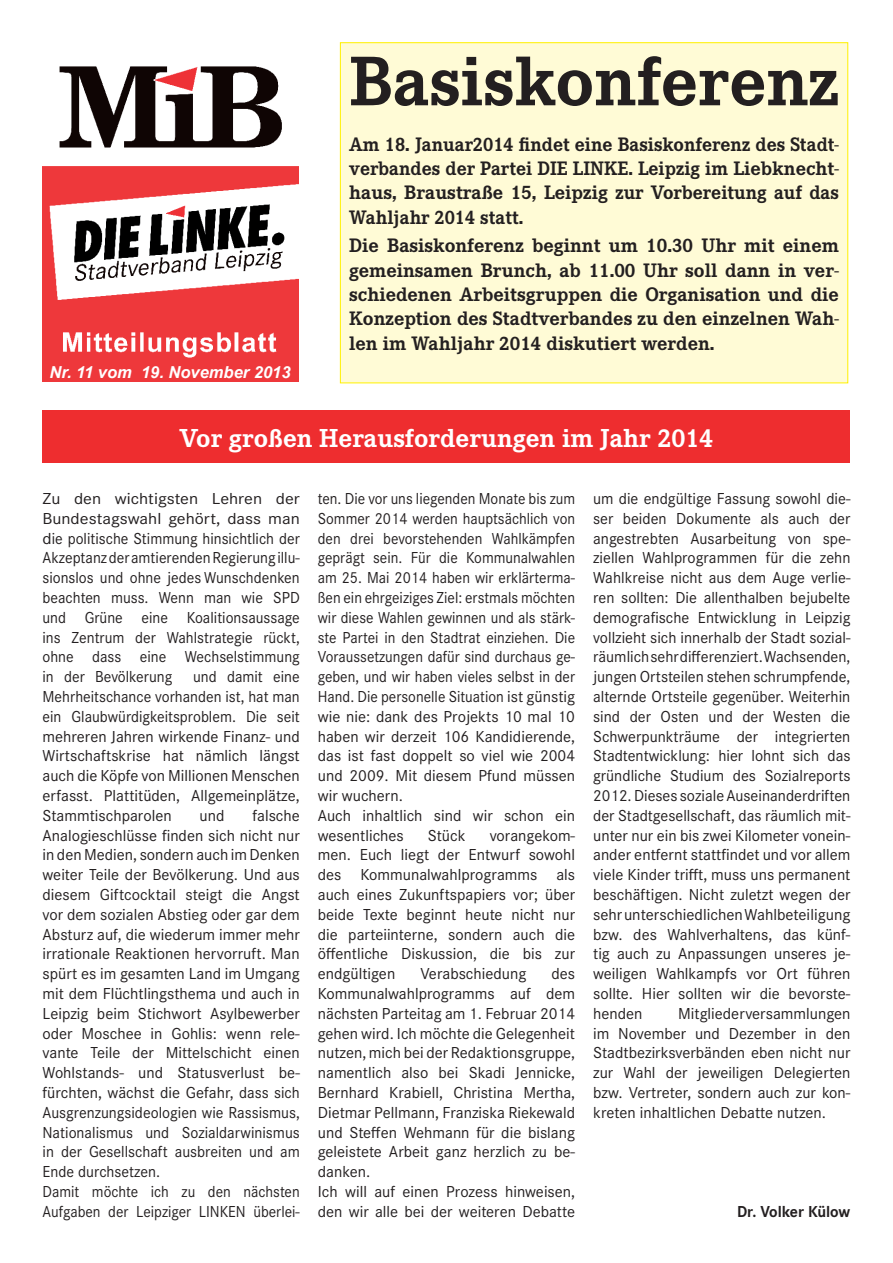
<style>
.page{position:relative;width:893px;height:1263px;background:#fff}
.page>*{position:absolute;margin:0;border:0;box-sizing:border-box;transform-origin:0 0}
.t1{font:700 72.75px "Corporate E";color:#231f20}
.t2{font:700 27px "Corporate E";color:#fff}
.t3{font:700 20.25px/24.3px "Corporate E";color:#231f20;text-align:justify}
.t4{font:16.5px/19.8px "Corporate S";color:#231f20;text-align:justify}
.t5{font:16.5px/19.8px "Corporate S";color:#231f20;scale:.93 1}
.t6{font:16.5px/19.8px "Corporate S";color:#231f20;text-align:justify;scale:1.1 1}
.t7{font:16.5px/19.8px "Corporate S";color:#231f20;text-align:justify;scale:.95 1}
.t8{font:italic 700 16.5px "Arial";color:#fff}
.t9{font:700 16.5px "Corporate S";color:#231f20;scale:.96 1}
</style>
<div class="page">
<img style="left:43px;top:66px;width:256px;height:316px">
<div style="left:340px;top:43px;width:508px;height:340px;background:#fffbd6"></div>
<div style="left:43px;top:410px;width:807px;height:53px;background:#ee2d2f"></div>
<p class="t8" style="left:50px;top:361px;width:242px">Nr. 11 vom 19. November 2013</p>
<h1 class="t1" style="left:349px;top:40px;width:491px">Basiskonferenz</h1>
<p class="t3" style="left:349px;top:132px;width:491px">Am 18. Januar2014 findet eine Basiskonferenz des Stadt&shy;verbandes der Partei DIE LINKE. Leipzig im Liebknecht&shy;haus, Braustraße 15, Leipzig zur Vorbereitung auf das Wahljahr 2014 statt.</p>
<p class="t3" style="left:349px;top:234px;width:491px">Die Basiskonferenz beginnt um 10.30 Uhr mit einem gemeinsamen Brunch, ab 11.00 Uhr soll dann in ver&shy;schiedenen Arbeitsgruppen die Organisation und die Konzeption des Stadtverbandes zu den einzelnen Wah&shy;len im Wahljahr 2014 diskutiert werden.</p>
<h2 class="t2" style="left:179px;top:422px;width:536px">Vor großen Herausforderungen im Jahr 2014</h2>
<p class="t6" style="left:43px;top:489px;width:235px">Zu den wichtigsten Lehren der Bundestagswahl gehört, dass man die politische Stimmung hinsichtlich der Akzeptanz der amtierenden Regierung illu&shy;sionslos und ohne jedes Wunschdenken beachten muss. Wenn man wie SPD und Grüne eine Koalitionsaussage ins Zentrum der Wahlstrategie rückt, ohne dass eine Wechselstimmung in der Bevölkerung</p>
<p class="t7" style="left:43px;top:667px;width:272px;text-indent:151px">und damit eine Mehrheitschance vorhanden ist, hat man ein Glaubwürdigkeitsproblem. Die seit mehreren Jahren wirkende Finanz- und Wirtschaftskrise hat nämlich längst auch die Köpfe von Millionen Menschen erfasst. Plattitüden, Allgemeinplätze, Stammtischparolen</p>
<p class="t4" style="left:43px;top:805px;width:259px;text-align:left;text-indent:210px">falsche Analogieschlüsse finden sich nicht nur in den Medien, sondern auch im Denken weiter Teile der Bevölkerung. Und aus diesem Giftcocktail steigt die Angst vor dem sozialen Abstieg oder gar dem Absturz auf, die wiederum immer mehr irrationale Reaktionen hervorruft. Man spürt es im gesamten Land im Umgang mit dem Flüchtlingsthema und auch in Leipzig beim Stichwort Asylbewerber oder Moschee in Gohlis: wenn rele&shy;vante Teile der Mittelschicht einen Wohlstands- und Statusverlust be&shy;fürchten, wächst die Gefahr, dass sich Ausgrenzungsideologien wie Rassismus, Nationalismus und Sozialdarwinismus in der Gesellschaft ausbreiten und am Ende durchsetzen.<br>Damit möchte ich zu den nächsten Aufgaben der Leipziger LINKEN überlei-</p>
<p class="t4" style="left:200px;top:805px;width:26px">und</p>
<p class="t5" style="left:318px;top:489px;width:278px">ten. Die vor uns liegenden Monate bis zum Sommer 2014 werden hauptsächlich von den drei bevorstehenden Wahlkämpfen geprägt sein. Für die Kommunalwahlen am 25. Mai 2014 haben wir erklärterma&shy;ßen ein ehrgeiziges Ziel: erstmals möchten wir diese Wahlen gewinnen und als stärk&shy;ste Partei in den Stadtrat einziehen. Die Voraussetzungen dafür sind durchaus ge&shy;geben, und wir haben vieles selbst in der Hand. Die personelle Situation ist günstig wie nie: dank des Projekts 10 mal 10 haben wir derzeit 106 Kandidierende, das ist fast doppelt so viel wie 2004 und 2009. Mit diesem Pfund müssen wir wuchern.<br>Auch inhaltlich sind wir schon ein wesentliches</p>
<p class="t4" style="left:428px;top:825px;width:39px">Stück</p>
<p class="t4" style="left:318px;top:825px;width:259px;text-indent:172px">vorangekom&shy;men. Euch liegt der Entwurf sowohl des Kommunalwahlprogramms als auch eines Zukunftspapiers vor; über beide Texte beginnt heute nicht nur die parteiinterne, sondern auch die öffentliche Diskussion, die bis zur endgültigen</p>
<p class="t4" style="left:420px;top:964px;width:107px">Verabschiedung</p>
<p class="t4" style="left:318px;top:964px;width:259px;text-align:left;text-indent:234px">des<br>Kommunalwahlprogramms auf dem nächsten Parteitag am 1. Februar 2014 gehen wird. Ich möchte die Gelegenheit nutzen, mich bei der Redaktionsgruppe, namentlich also bei Skadi Jennicke,<br>Bernhard Krabiell, Christina Mertha,<br>Dietmar Pellmann, Franziska Riekewald und Steffen Wehmann für die bislang geleistete Arbeit ganz herzlich zu be&shy;danken.<br>Ich will auf einen Prozess hinweisen, den wir alle bei der weiteren Debatte</p>
<p class="t4" style="left:593px;top:489px;width:259px">um die endgültige Fassung sowohl die&shy;ser beiden Dokumente als auch der angestrebten Ausarbeitung von spe&shy;ziellen Wahlprogrammen für die zehn Wahlkreise nicht aus dem Auge verlie&shy;ren sollten: Die allenthalben bejubelte demografische Entwicklung in Leipzig vollzieht sich innerhalb der Stadt sozial&shy;räumlich sehr differenziert. Wachsenden, jungen Ortsteilen stehen schrumpfende, alternde Ortsteile gegenüber. Weiterhin sind der Osten und der Westen die Schwerpunkträume der integrierten Stadtentwicklung: hier lohnt sich das gründliche Studium des Sozialreports 2012. Dieses soziale Auseinanderdriften der Stadtgesellschaft, das räumlich mit&shy;unter nur ein bis zwei Kilometer vonein&shy;ander entfernt stattfindet und vor allem viele Kinder trifft, muss uns permanent beschäftigen. Nicht zuletzt wegen der sehr unterschiedlichen Wahlbeteiligung bzw. des Wahlverhaltens, das künf&shy;tig auch zu Anpassungen unseres je&shy;weiligen Wahlkampfs vor Ort führen sollte. Hier sollten wir die bevorste&shy;henden</p>
<p class="t4" style="left:593px;top:1003px;width:259px;text-indent:85px">Mitgliederversammlungen im November und Dezember in den Stadtbezirksverbänden eben nicht nur zur Wahl der jeweiligen Delegierten bzw. Vertreter, sondern auch zur kon&shy;kreten inhaltlichen Debatte nutzen.</p>
<p class="t9" style="left:737px;top:1202px;width:120px">Dr. Volker Külow</p>
</div>
